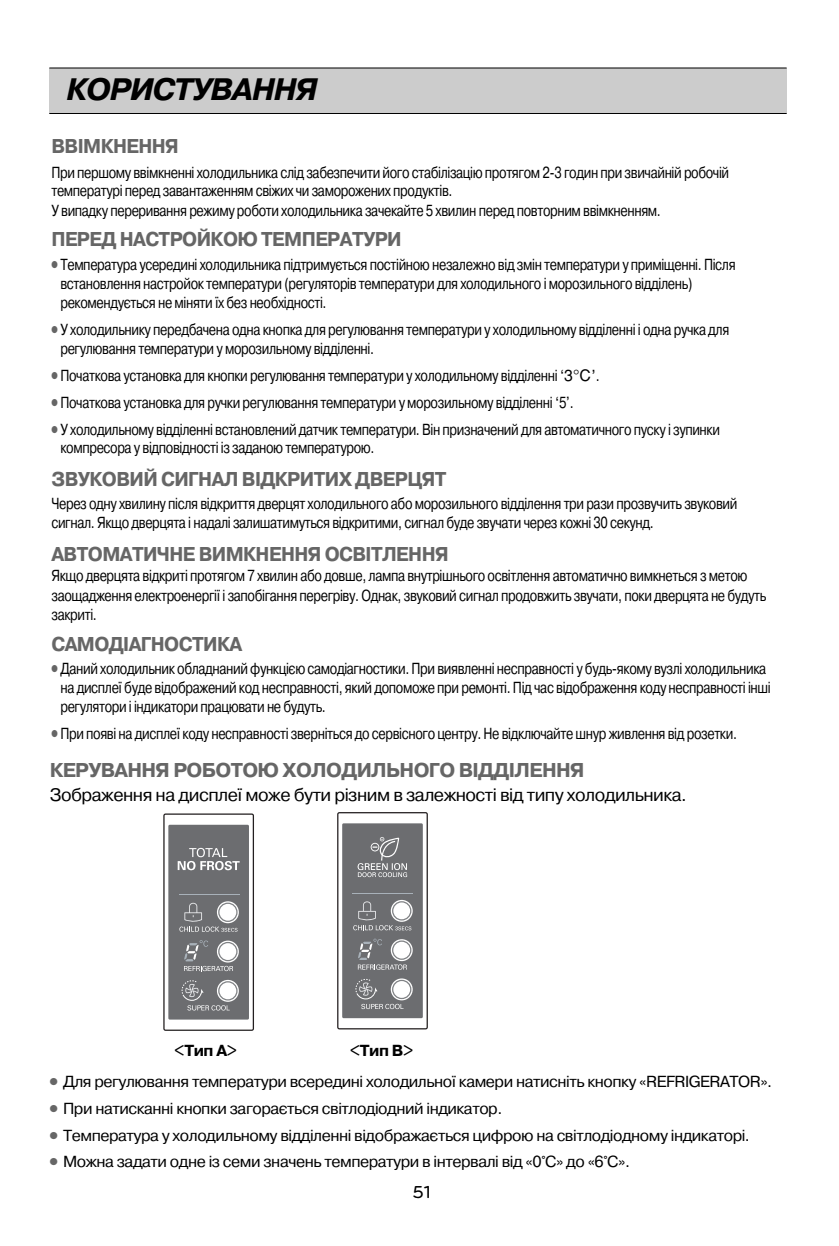
<style>
.page{position:relative;width:839px;height:1246px;background:#fff}
.page>*{position:absolute;margin:0;border:0;box-sizing:border-box;transform-origin:0 0}
.t1{font:italic 700 31px "Pragmatica C";letter-spacing:-.035em;color:#000}
.t2{font:700 20px "Pragmatica C";letter-spacing:-.035em;color:#666;scale:.95 1}
.t3{font:700 20px "Pragmatica C";letter-spacing:-.035em;color:#666}
.t4{font:18px "Pragmatica C";letter-spacing:-.03em;color:#000}
.t5{font:500 18px "Bryant LG";color:#000}
.t6{font:16px/19px "Pragmatica C";letter-spacing:-.03em;color:#000;scale:.8 1}
.t7{font:16px "Pragmatica C";letter-spacing:-.03em;color:#000}
.t8{font:700 16px "Pragmatica C";letter-spacing:-.035em;color:#000}
.s1{color:#666}
.s2{font-family:"Helvetica"}
</style>
<div class="page">
<div style="left:49px;top:68px;width:737px;height:45px;background:#ccc"></div>
<hr style="left:49px;top:68px;width:737px;height:1px;background:#000">
<hr style="left:49px;top:113px;width:737px;height:1px;background:#000">
<svg style="left:337px;top:812px;width:91px;height:218px"></svg>
<div style="left:392px;top:901px;width:19px;height:20px;border:1px solid #808285;border-radius:50%"></div>
<div style="left:392px;top:940px;width:19px;height:20px;border:1px solid #808285;border-radius:50%"></div>
<div style="left:392px;top:980px;width:19px;height:19px;border:1px solid #808285;border-radius:50%"></div>
<svg style="left:163px;top:813px;width:91px;height:218px"></svg>
<h1 class="t1" style="left:66px;top:78px;width:252px">КОРИСТУВАННЯ</h1>
<p class="t2" style="left:51px;top:138px;width:136px">ВВІМКНЕННЯ</p>
<p class="t6" style="left:51px;top:165px;width:848px">При першому ввiмкненнi холодильника слiд забезпечити його стабiлiзацiю протягом 2-3 годин при звичайнiй робочiй температурi перед завантаженням свiжих чи заморожених продуктiв.<br>У випадку переривання режиму роботи холодильника зачекайте 5 хвилин перед повторним ввiмкненням.</p>
<p class="t2" style="left:51px;top:232px;width:370px">ПЕРЕД НАСТРОЙКОЮ ТЕМПЕРАТУРИ</p>
<p class="t6" style="left:60px;top:257px;width:845px;text-indent:-9px"><span class="s1">●</span> Температура усерединi холодильника пiдтримується постiйною незалежно вiд змiн температури у примiщеннi. Пiсля встановлення настройок температури (регуляторiв температури для холодильного i морозильного вiддiлень) рекомендується не мiняти їх без необхiдностi.</p>
<p class="t6" style="left:60px;top:322px;width:837px;text-indent:-9px"><span class="s1">●</span> У холодильнику передбачена одна кнопка для регулювання температури у холодильному вiддiленнi i одна ручка для регулювання температури у морозильному вiддiленнi.</p>
<p class="t6" style="left:51px;top:367px;width:687px"><span class="s1">●</span> Початкова установка для кнопки регулювання температури у холодильному вiддiленнi <span class="s2">‘3°C</span>’.</p>
<p class="t6" style="left:51px;top:394px;width:654px"><span class="s1">●</span> Початкова установка для ручки регулювання температури у морозильному вiддiленнi <span class="s2">‘</span>5<span class="s2">’</span>.</p>
<p class="t6" style="left:60px;top:421px;width:826px;text-indent:-9px"><span class="s1">●</span> У холодильному вiддiленнi встановлений датчик температури. Вiн призначений для автоматичного пуску i зупинки компресора у вiдповiдностi iз заданою температурою.</p>
<p class="t2" style="left:51px;top:472px;width:417px">ЗВУКОВИЙ СИГНАЛ ВІДКРИТИХ ДВЕРЦЯТ</p>
<p class="t6" style="left:51px;top:495px;width:859px">Через одну хвилину пiсля вiдкриття дверцят холодильного або морозильного вiддiлення три рази прозвучить звуковий сигнал. Якщо дверцята i надалi залишатимуться вiдкритими, сигнал буде звучати через кожнi 30 секунд.</p>
<p class="t2" style="left:51px;top:546px;width:420px">АВТОМАТИЧНЕ ВИМКНЕННЯ ОСВІТЛЕННЯ</p>
<p class="t6" style="left:51px;top:568px;width:895px">Якщо дверцята вiдкритi протягом 7 хвилин або довше, лампа внутрiшнього освiтлення автоматично вимкнеться з метою заощадження електроенергiї i запобiгання перегрiву. Однак, звуковий сигнал продовжить звучати, поки дверцята не будуть закритi.</p>
<p class="t2" style="left:51px;top:636px;width:202px">САМОДІАГНОСТИКА</p>
<p class="t6" style="left:60px;top:660px;width:889px;text-indent:-9px"><span class="s1">●</span> Даний холодильник обладнаний функцiєю самодiагностики. При виявленнi несправностi у будь-якому вузлi холодильника на дисплеї буде вiдображений код несправностi, який допоможе при ремонтi. Пiд час вiдображення коду несправностi iншi регулятори i iндикатори працювати не будуть.</p>
<p class="t6" style="left:51px;top:725px;width:858px"><span class="s1">●</span> При появi на дисплеї коду несправностi звернiться до сервiсного центру. Не вiдключайте шнур живлення вiд розетки.</p>
<p class="t3" style="left:50px;top:763px;width:536px">КЕРУВАННЯ РОБОТОЮ ХОЛОДИЛЬНОГО ВІДДІЛЕННЯ</p>
<p class="t4" style="left:50px;top:788px;width:638px">Зображення на дисплеї може бути рiзним в залежностi вiд типу холодильника.</p>
<p class="t8" style="left:175px;top:1044px;width:64px">&lt;Тип А&gt;</p>
<p class="t8" style="left:350px;top:1044px;width:65px">&lt;Тип B&gt;</p>
<p class="t7" style="left:50px;top:1076px;width:724px"><span class="s1">●</span> Для регулювання температури всерединi холодильної камери натиснiть кнопку «REFRIGERATOR».</p>
<p class="t7" style="left:50px;top:1102px;width:454px"><span class="s1">●</span> При натисканнi кнопки загорається свiтлодiодний iндикатор.</p>
<p class="t7" style="left:50px;top:1129px;width:701px"><span class="s1">●</span> Температура у холодильному вiддiленнi вiдображається цифрою на свiтлодiодному iндикаторi.</p>
<p class="t7" style="left:50px;top:1155px;width:582px"><span class="s1">●</span> Можна задати одне iз семи значень температури в iнтервалi вiд «0°C» до «6°C».</p>
<p class="t5" style="left:412px;top:1181px;width:20px">51</p>
</div>
